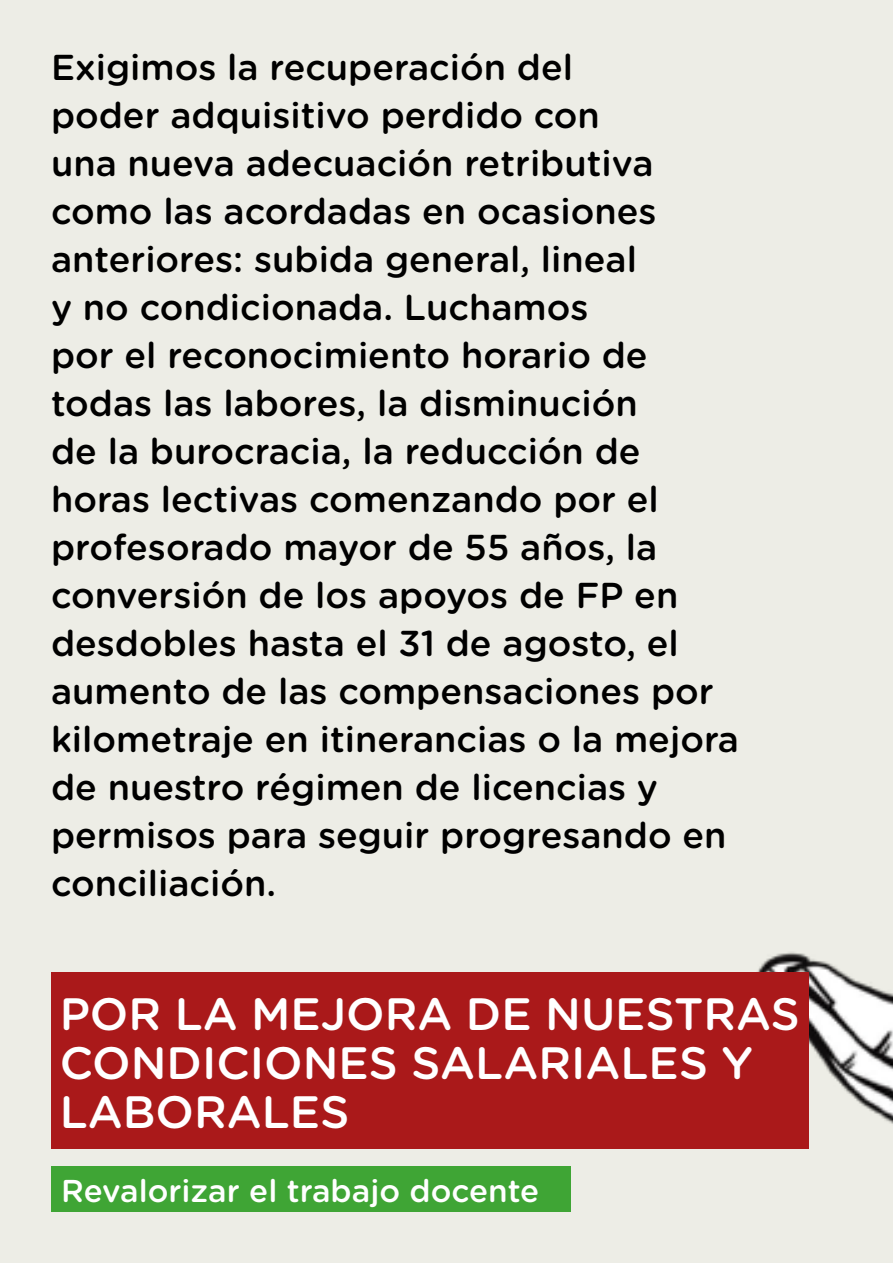
<style>
.page{position:relative;width:893px;height:1263px;background:#edede6}
.page>*{position:absolute;margin:0;border:0;box-sizing:border-box;transform-origin:0 0}
.t1{font:500 45.3px/48.6px "Gotham Rounded";color:#fff}
.t2{font:500 36px/48px "Gotham Rounded";color:#000}
.t3{font:500 31.5px "Gotham Rounded";color:#fff}
</style>
<div class="page">
<img style="left:570px;top:952px;width:323px;height:260px">
<div style="left:51px;top:972px;width:757px;height:177px;background:#aa191a"></div>
<div style="left:51px;top:1166px;width:519px;height:46px;background:#3fa535"></div>
<p class="t2" style="left:51px;top:42px;width:690px">Exigimos la recuperación del<br>poder adquisitivo perdido con<br>una nueva adecuación retributiva como las acordadas en ocasiones anteriores: subida general, lineal<br>y no condicionada. Luchamos<br>por el reconocimiento horario de todas las labores, la disminución<br>de la burocracia, la reducción de horas lectivas comenzando por el profesorado mayor de 55 años, la conversión de los apoyos de FP en desdobles hasta el 31 de agosto, el aumento de las compensaciones por kilometraje en itinerancias o la mejora de nuestro régimen de licencias y permisos para seguir progresando en conciliación.</p>
<p class="t1" style="left:60px;top:988px;width:742px">POR LA MEJORA DE NUESTRAS<br>CONDICIONES SALARIALES Y<br>LABORALES</p>
<p class="t3" style="left:61px;top:1168px;width:480px">Revalorizar el trabajo docente</p>
</div>
